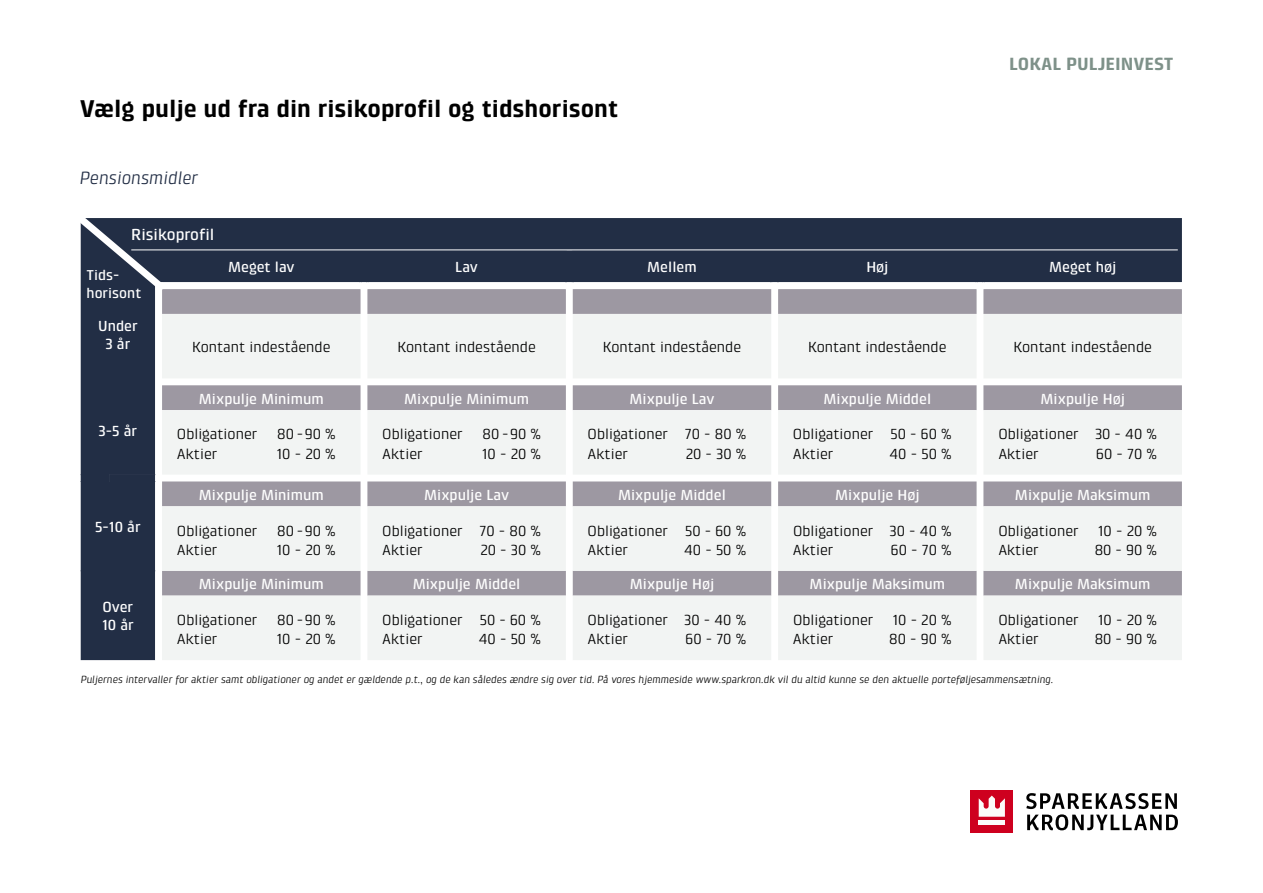
<style>
.page{position:relative;width:1263px;height:893px;background:#fff}
.page>*{position:absolute;margin:0;border:0;box-sizing:border-box;transform-origin:0 0}
.t1{font:700 24.75px "Klint LT Pro";color:#000}
.t2{font:700 18px "Klint LT Pro";color:#7e9189}
.t3{font:italic 18px "Klint LT Pro";color:#222e45}
.t4{font:500 16.2px "Klint LT Pro";color:#fff}
.t5{font:14.85px/19.4px "Klint LT Pro";color:#000}
.t6{font:500 14.85px/17.9px "Klint LT Pro";color:#fff;text-align:center}
.t7{font:500 14.55px/17.4px "Klint LT Pro";color:#fff}
.t8{font:italic 10.5px "Klint LT Pro";color:#000}
</style>
<div class="page">
<div style="left:970px;top:790px;width:43px;height:43px;background:#ce001f"></div>
<svg style="left:979px;top:795px;width:26px;height:22px"></svg>
<hr style="left:979px;top:820px;width:26px;height:4px;background:#fbfbfa">
<svg style="left:1026px;top:793px;width:152px;height:37px"></svg>
<div style="left:81px;top:218px;width:1101px;height:442px;background:#222e45"></div>
<div style="left:109px;top:250px;width:463px;height:231px;background:#222e45"></div>
<svg style="left:155px;top:282px;width:1026px;height:199px"></svg>
<svg style="left:162px;top:289px;width:1020px;height:25px;background:#a09ba5"></svg>
<svg style="left:162px;top:314px;width:1020px;height:346px;fill:#f2f4f3"></svg>
<hr style="left:360px;top:250px;width:1px;height:32px;background:#222e45">
<hr style="left:367px;top:250px;width:1px;height:32px;background:#222e45">
<hr style="left:565px;top:250px;width:2px;height:32px;background:#222e45">
<hr style="left:572px;top:250px;width:2px;height:32px;background:#222e45">
<hr style="left:770px;top:250px;width:2px;height:32px;background:#222e45">
<hr style="left:777px;top:250px;width:2px;height:32px;background:#222e45">
<hr style="left:976px;top:250px;width:1px;height:32px;background:#222e45">
<hr style="left:982px;top:250px;width:2px;height:32px;background:#222e45">
<hr style="left:109px;top:474px;width:46px;height:1px;background:#222e45">
<svg style="left:81px;top:474px;width:29px;height:8px"></svg>
<hr style="left:109px;top:481px;width:46px;height:1px;background:#222e45">
<svg style="left:81px;top:570px;width:28px;height:1px"></svg>
<hr style="left:109px;top:570px;width:46px;height:1px;background:#222e45">
<svg style="left:80px;top:218px;width:92px;height:79px;background:#3f495d"></svg>
<hr style="left:131px;top:249px;width:1047px;height:1px;background:#fff">
<h1 class="t1" style="left:80px;top:95px;width:540px">Vælg pulje ud fra din risikoprofil og tidshorisont</h1>
<p class="t3" style="left:80px;top:168px;width:120px">Pensionsmidler</p>
<p class="t2" style="left:1009px;top:53px;width:166px">LOKAL PULJEINVEST</p>
<p class="t4" style="left:131px;top:226px;width:85px">Risikoprofil</p>
<p class="t7" style="left:87px;top:267px;width:56px">Tids&shy;horisont</p>
<p class="t6" style="left:228px;top:258px;width:68px">Meget lav</p>
<p class="t6" style="left:455px;top:258px;width:24px">Lav</p>
<p class="t6" style="left:647px;top:258px;width:51px">Mellem</p>
<p class="t6" style="left:866px;top:258px;width:24px">Høj</p>
<p class="t6" style="left:1049px;top:258px;width:69px">Meget høj</p>
<p class="t6" style="left:98px;top:317px;width:41px">Under<br>3 år</p>
<p class="t6" style="left:99px;top:422px;width:40px">3-5 år</p>
<p class="t6" style="left:95px;top:518px;width:47px">5-10 år</p>
<p class="t5" style="left:192px;top:337px;width:140px">Kontant indestående</p>
<p class="t5" style="left:397px;top:337px;width:140px">Kontant indestående</p>
<p class="t5" style="left:603px;top:337px;width:140px">Kontant indestående</p>
<p class="t5" style="left:808px;top:337px;width:140px">Kontant indestående</p>
<p class="t5" style="left:1013px;top:337px;width:140px">Kontant indestående</p>
<p class="t6" style="left:199px;top:390px;width:126px">Mixpulje Minimum</p>
<p class="t6" style="left:404px;top:390px;width:126px">Mixpulje Minimum</p>
<p class="t6" style="left:629px;top:390px;width:86px">Mixpulje Lav</p>
<p class="t6" style="left:823px;top:390px;width:109px">Mixpulje Middel</p>
<p class="t6" style="left:1040px;top:390px;width:86px">Mixpulje Høj</p>
<p class="t5" style="left:177px;top:425px;width:82px">Obligationer</p>
<p class="t5" style="left:277px;top:425px;width:60px">80 - 90 %</p>
<p class="t5" style="left:177px;top:444px;width:42px">Aktier</p>
<p class="t5" style="left:276px;top:444px;width:61px">10 - 20 %</p>
<p class="t5" style="left:382px;top:425px;width:82px">Obligationer</p>
<p class="t5" style="left:482px;top:425px;width:60px">80 - 90 %</p>
<p class="t5" style="left:382px;top:444px;width:42px">Aktier</p>
<p class="t5" style="left:482px;top:444px;width:61px">10 - 20 %</p>
<p class="t5" style="left:588px;top:425px;width:160px">Obligationer 70 - 80 %<br>Aktier</p>
<p class="t5" style="left:998px;top:425px;width:160px">Obligationer 30 - 40 %<br>Aktier</p>
<p class="t5" style="left:793px;top:425px;width:160px">Obligationer 50 - 60 %<br>Aktier</p>
<p class="t5" style="left:889px;top:444px;width:64px">40 - 50 %</p>
<p class="t5" style="left:1096px;top:444px;width:62px">60 - 70 %</p>
<p class="t5" style="left:686px;top:444px;width:62px">20 - 30 %</p>
<p class="t6" style="left:199px;top:486px;width:126px">Mixpulje Minimum</p>
<p class="t6" style="left:424px;top:486px;width:86px">Mixpulje Lav</p>
<p class="t6" style="left:618px;top:486px;width:109px">Mixpulje Middel</p>
<p class="t6" style="left:835px;top:486px;width:86px">Mixpulje Høj</p>
<p class="t6" style="left:1015px;top:486px;width:137px">Mixpulje Maksimum</p>
<p class="t5" style="left:177px;top:521px;width:82px">Obligationer</p>
<p class="t5" style="left:277px;top:521px;width:60px">80 - 90 %</p>
<p class="t5" style="left:177px;top:540px;width:42px">Aktier</p>
<p class="t5" style="left:276px;top:540px;width:61px">10 - 20 %</p>
<p class="t5" style="left:382px;top:521px;width:160px">Obligationer 70 - 80 %<br>Aktier</p>
<p class="t5" style="left:793px;top:521px;width:160px">Obligationer 30 - 40 %<br>Aktier</p>
<p class="t5" style="left:998px;top:521px;width:82px">Obligationer</p>
<p class="t5" style="left:1098px;top:521px;width:61px">10 - 20 %</p>
<p class="t5" style="left:998px;top:540px;width:42px">Aktier</p>
<p class="t5" style="left:1095px;top:540px;width:64px">80 - 90 %</p>
<p class="t5" style="left:588px;top:521px;width:160px">Obligationer 50 - 60 %<br>Aktier</p>
<p class="t5" style="left:684px;top:540px;width:64px">40 - 50 %</p>
<p class="t5" style="left:891px;top:540px;width:62px">60 - 70 %</p>
<p class="t5" style="left:480px;top:540px;width:62px">20 - 30 %</p>
<p class="t6" style="left:199px;top:575px;width:126px">Mixpulje Minimum</p>
<p class="t6" style="left:413px;top:575px;width:109px">Mixpulje Middel</p>
<p class="t6" style="left:630px;top:575px;width:86px">Mixpulje Høj</p>
<p class="t6" style="left:810px;top:575px;width:137px">Mixpulje Maksimum</p>
<p class="t6" style="left:1015px;top:575px;width:137px">Mixpulje Maksimum</p>
<p class="t5" style="left:177px;top:610px;width:82px">Obligationer</p>
<p class="t5" style="left:277px;top:610px;width:60px">80 - 90 %</p>
<p class="t5" style="left:177px;top:630px;width:42px">Aktier</p>
<p class="t5" style="left:276px;top:630px;width:61px">10 - 20 %</p>
<p class="t6" style="left:102px;top:598px;width:33px;text-align:left">Over<br>10 år</p>
<p class="t5" style="left:998px;top:610px;width:82px">Obligationer</p>
<p class="t5" style="left:1098px;top:610px;width:61px">10 - 20 %</p>
<p class="t5" style="left:998px;top:630px;width:42px">Aktier</p>
<p class="t5" style="left:1095px;top:630px;width:64px">80 - 90 %</p>
<p class="t8" style="left:81px;top:673px;width:974px">Puljernes intervaller for aktier samt obligationer og andet er gældende p.t., og de kan således ændre sig over tid. På vores hjemmeside www.sparkron.dk vil du altid kunne se den aktuelle porteføljesammensætning.</p>
<p class="t5" style="left:588px;top:610px;width:160px">Obligationer 30 - 40 %<br>Aktier</p>
<p class="t5" style="left:793px;top:610px;width:82px">Obligationer</p>
<p class="t5" style="left:892px;top:610px;width:61px">10 - 20 %</p>
<p class="t5" style="left:793px;top:630px;width:42px">Aktier</p>
<p class="t5" style="left:889px;top:630px;width:64px">80 - 90 %</p>
<p class="t5" style="left:382px;top:610px;width:160px">Obligationer 50 - 60 %<br>Aktier</p>
<p class="t5" style="left:479px;top:630px;width:64px">40 - 50 %</p>
<p class="t5" style="left:686px;top:630px;width:62px">60 - 70 %</p>
</div>
